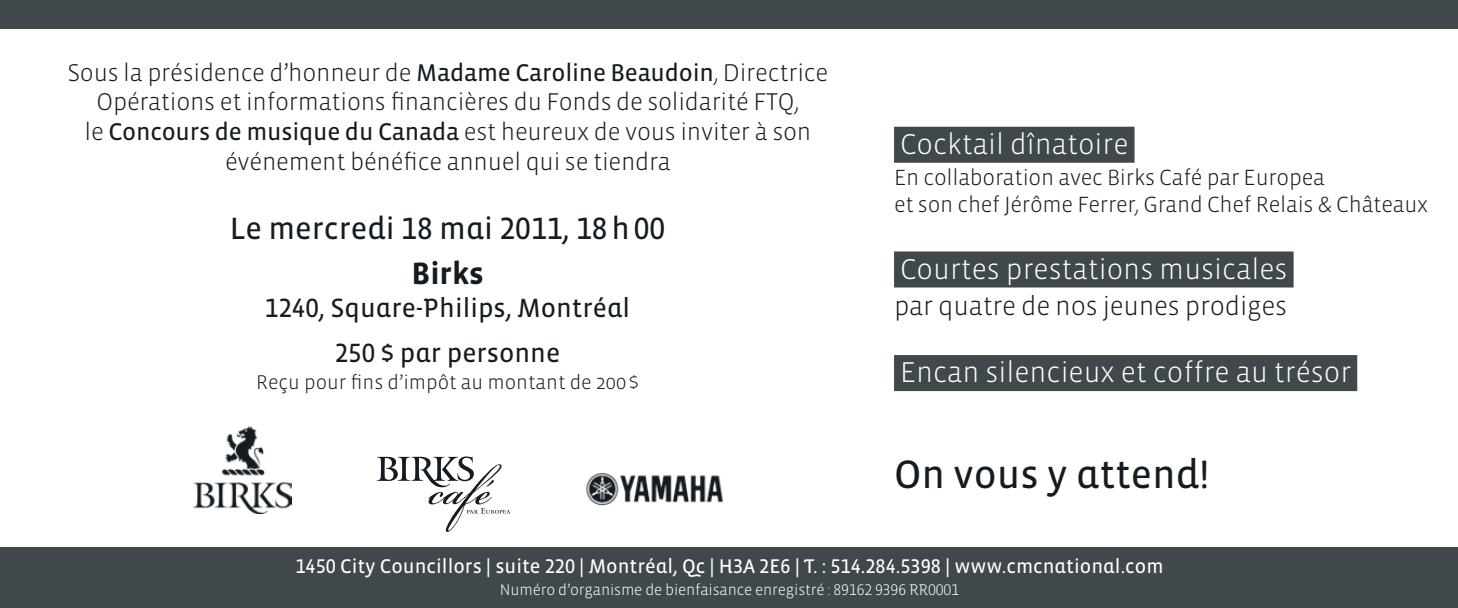
<style>
.page{position:relative;width:1458px;height:608px;background:#fff}
.page>*{position:absolute;margin:0;border:0;box-sizing:border-box;transform-origin:0 0}
.t1{font:40.5px "Vista Sans Alt Reg";color:#141c21}
.t2{font:31.5px "Vista Sans Alt Reg";color:#141c21}
.t3{font:700 31.5px "Vista Sans";color:#141c21}
.t4{font:300 29.25px "Vista Sans";color:#fff}
.t5{font:27px/45px "Vista Sans Alt Reg";color:#141c21;text-align:center}
.t6{font:300 27px "Vista Sans";letter-spacing:-.01em;color:#141c21}
.t7{font:300 24.75px/29.7px "Vista Sans";letter-spacing:-.01em;color:#141c21;text-align:center}
.t8{font:300 22.5px/27px "Vista Sans";letter-spacing:-.01em;color:#141c21}
.t9{font:20.25px "Vista Sans Alt Reg";color:#fff}
.t10{font:300 20.25px "Vista Sans";color:#141c21}
.t11{font:300 15.75px "Vista Sans";letter-spacing:-.01em;color:#fff}
.s1{font-family:"Vista Sans Reg";font-weight:400}
.s2{font-family:"Vista Sans Alt"}
</style>
<div class="page">
<img style="left:194px;top:426px;width:98px;height:87px">
<svg style="left:377px;top:456px;width:133px;height:75px"></svg>
<img style="left:586px;top:472px;width:137px;height:33px">
<div style="left:0;top:547px;width:1458px;height:61px;background:#40484b"></div>
<div style="left:0;top:0;width:1458px;height:28px;background:#40484b"></div>
<div style="left:894px;top:127px;width:241px;height:36px;background:#40484b"></div>
<div style="left:894px;top:251px;width:400px;height:36px;background:#40484b"></div>
<div style="left:894px;top:355px;width:463px;height:36px;background:#40484b"></div>
<p class="t7" style="left:68px;top:58px;width:762px">Sous la présidence d’honneur de <span class="s1">Madame Caroline Beaudoin</span>, Directrice Opérations et informations financières du Fonds de solidarité FTQ,<br>le <span class="s1">Concours de musique du Canada</span> est heureux de vous inviter à son événement bénéfice annuel qui se tiendra</p>
<p class="t2" style="left:230px;top:212px;width:437px">Le mercredi 18 mai 2011, 18h00</p>
<p class="t3" style="left:412px;top:258px;width:74px">Birks</p>
<p class="t5" style="left:265px;top:286px;width:367px">1240, Square-Philips, Montréal<br>250 $ par personne</p>
<p class="t10" style="left:256px;top:371px;width:384px">Reçu pour fins d’impôt au montant de 200$</p>
<p class="t4" style="left:900px;top:129px;width:230px">Cocktail dînatoire</p>
<p class="t8" style="left:894px;top:165px;width:536px">En collaboration avec Birks Café par Europea<br>et son chef Jérôme Ferrer, Grand Chef Relais &amp; Châteaux</p>
<p class="t4" style="left:900px;top:254px;width:389px">Courtes prestations musicales</p>
<p class="t6" style="left:894px;top:291px;width:395px">par quatre de nos jeunes prodiges</p>
<p class="t4" style="left:900px;top:357px;width:453px">Encan silencieux et coffre au trésor</p>
<h1 class="t1" style="left:894px;top:453px;width:317px">On vous y attend!</h1>
<p class="t9" style="left:295px;top:555px;width:870px">1450 City Councillors | suite 220 | Montréal, Qc | H3A 2E6 | T. : 514.284.5398 | www.cmcnational.com</p>
<p class="t11" style="left:500px;top:582px;width:461px">Numéro d’organisme de bienfaisance enregistré : <span class="s2">89162 9396 RR0001</span></p>
</div>
